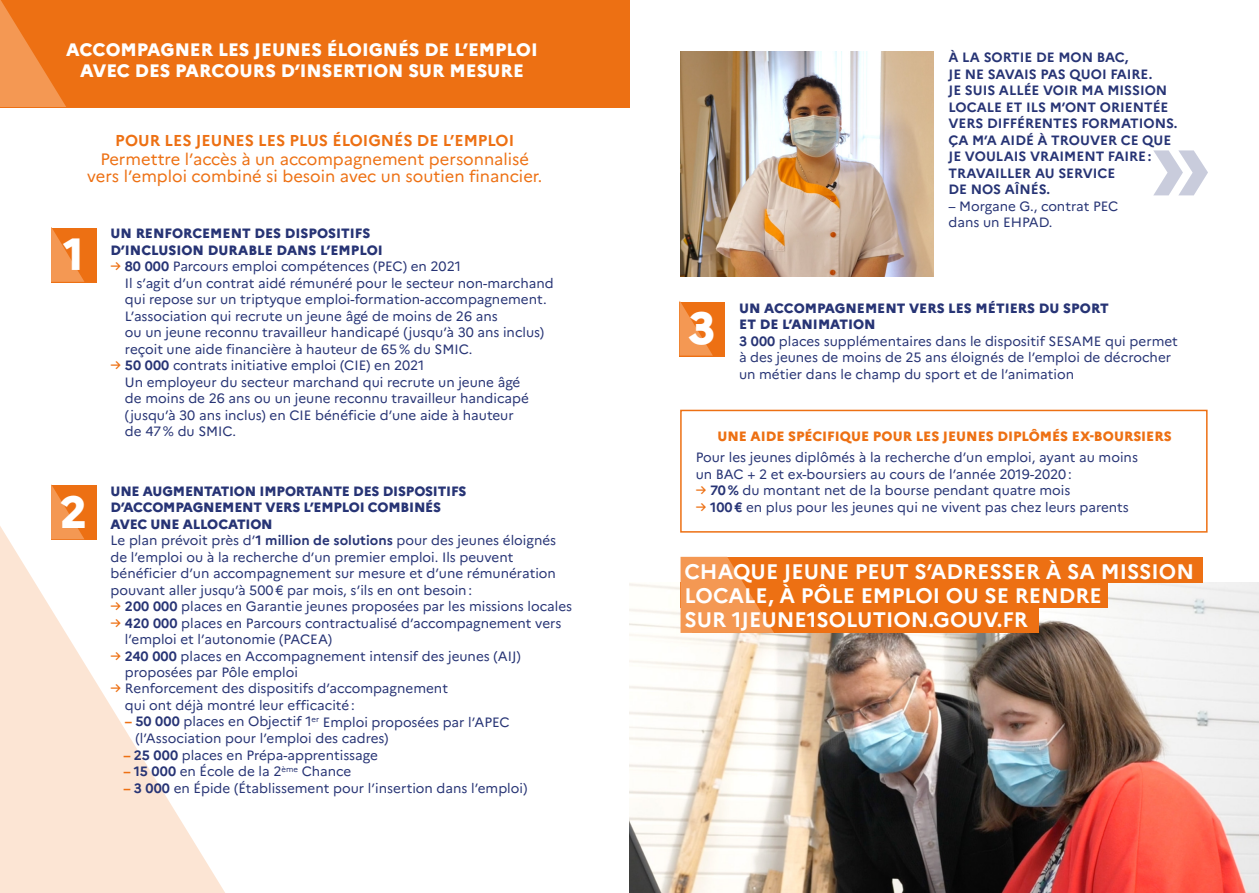
<style>
.page{position:relative;width:1259px;height:893px;background:#fff}
.page>*{position:absolute;margin:0;border:0;box-sizing:border-box;transform-origin:0 0}
.t1{font:700 112.5px "Marianne";color:#273475}
.t2{font:800 45px "Marianne";color:#fff}
.t3{font:700 21px/24px "Marianne";color:#fff}
.t4{font:800 18px/21px "Marianne";color:#fff;text-align:center}
.t5{font:16.5px/17.2px "Marianne";color:#ed7013;text-align:center}
.t6{font:700 15.75px "Marianne";color:#ed7013}
.t7{font:13.5px/16.5px "Marianne";color:#273475}
.t8{font:700 13.5px/16.5px "Marianne";color:#273475}
.t9{font:800 13.5px/16.5px "Marianne";color:#273475}
.t10{font:800 13.5px "Marianne";color:#ed7013}
.s1{font-weight:500;color:#ed7013}
.s2{font-weight:700}
.s3{font-weight:800}
.s4{font-weight:700;color:#ed7013}
</style>
<div class="page">
<img style="left:629px;top:583px;width:630px;height:310px">
<svg style="left:0;top:485px;width:225px;height:408px"></svg>
<div style="left:0;top:0;width:629px;height:107px;background:#ed7013"></div>
<div style="left:51px;top:485px;width:45px;height:55px;background:#ed7013"></div>
<svg style="left:51px;top:484px;width:33px;height:55px"></svg>
<div style="left:51px;top:228px;width:45px;height:55px;background:#ed7013"></div>
<svg style="left:51px;top:227px;width:33px;height:55px"></svg>
<svg style="left:0;top:0;width:66px;height:107px"></svg>
<img style="left:680px;top:51px;width:253px;height:226px">
<div style="left:679px;top:302px;width:46px;height:54px;background:#ed7013"></div>
<svg style="left:679px;top:301px;width:34px;height:55px"></svg>
<div style="left:692px;top:557px;width:511px;height:25px;background:#ed7013"></div>
<div style="left:680px;top:582px;width:428px;height:26px;background:#ed7013"></div>
<div style="left:692px;top:607px;width:346px;height:26px;background:#ed7013"></div>
<svg style="left:680px;top:557px;width:94px;height:76px"></svg>
<div style="left:680px;top:410px;width:527px;height:123px;background:#fff;border:2px solid #ed7013"></div>
<h3 class="t4" style="left:66px;top:39px;width:473px">ACCOMPAGNER LES JEUNES ÉLOIGNÉS DE L’EMPLOI<br>AVEC DES PARCOURS D’INSERTION SUR MESURE</h3>
<p class="t6" style="left:115px;top:131px;width:400px">POUR LES JEUNES LES PLUS ÉLOIGNÉS DE L’EMPLOI</p>
<p class="t5" style="left:87px;top:151px;width:457px">Permettre l’accès à un accompagnement personnalisé vers l’emploi combiné si besoin avec un soutien financier.</p>
<h2 class="t2" style="left:63px;top:227px;width:22px">1</h2>
<h2 class="t2" style="left:60px;top:484px;width:28px">2</h2>
<p class="t9" style="left:111px;top:225px;width:274px">UN RENFORCEMENT DES DISPOSITIFS<br>D’INCLUSION DURABLE DANS L’EMPLOI</p>
<p class="t7" style="left:125px;top:258px;width:430px;text-indent:-14px"><span class="s1">→</span> <span class="s2">80 000</span> Parcours emploi compétences (PEC) en 2021<br>Il s’agit d’un contrat aidé rémunéré pour le secteur non-marchand qui repose sur un triptyque emploi-formation-accompagnement.<br>L’association qui recrute un jeune âgé de moins de 26 ans<br>ou un jeune reconnu travailleur handicapé (jusqu’à 30 ans inclus) reçoit une aide financière à hauteur de 65% du SMIC.</p>
<p class="t7" style="left:125px;top:357px;width:405px;text-indent:-14px"><span class="s1">→</span> <span class="s2">50 000</span> contrats initiative emploi (CIE) en 2021<br>Un employeur du secteur marchand qui recrute un jeune âgé de moins de 26 ans ou un jeune reconnu travailleur handicapé (jusqu’à 30 ans inclus) en CIE bénéficie d’une aide à hauteur de 47% du SMIC.</p>
<p class="t7" style="left:111px;top:482px;width:447px"><span class="s3">UNE AUGMENTATION IMPORTANTE DES DISPOSITIFS D’ACCOMPAGNEMENT VERS L’EMPLOI COMBINÉS<br>AVEC UNE ALLOCATION<br></span>Le plan prévoit près d’<span class="s2">1 million de solutions</span> pour des jeunes éloignés de l’emploi ou à la recherche d’un premier emploi. Ils peuvent bénéficier d’un accompagnement sur mesure et d’une rémunération pouvant aller jusqu’à 500€ par mois, s’ils en ont besoin:</p>
<p class="t7" style="left:111px;top:598px;width:463px"><span class="s1">→</span> <span class="s2">200 000</span> places en Garantie jeunes proposées par les missions locales</p>
<p class="t7" style="left:125px;top:614px;width:438px;text-indent:-14px"><span class="s1">→</span> <span class="s2">420 000</span> places en Parcours contractualisé d’accompagnement vers l’emploi et l’autonomie (PACEA)</p>
<p class="t7" style="left:125px;top:647px;width:397px;text-indent:-14px"><span class="s1">→</span> <span class="s2">240 000</span> places en Accompagnement intensif des jeunes (AIJ) proposées par Pôle emploi</p>
<p class="t7" style="left:125px;top:680px;width:324px;text-indent:-14px"><span class="s1">→</span> Renforcement des dispositifs d’accompagnement qui ont déjà montré leur efficacité:</p>
<p class="t7" style="left:135px;top:713px;width:376px;text-indent:-10px"><span class="s4">–</span> <span class="s2">50 000</span> places en Objectif 1<sup>er</sup> Emploi proposées par l’APEC (l’Association pour l’emploi des cadres)</p>
<p class="t7" style="left:123px;top:746px;width:256px"><span class="s4">–</span> <span class="s2">25 000</span> places en Prépa-apprentissage</p>
<p class="t7" style="left:123px;top:763px;width:230px"><span class="s4">–</span> <span class="s2">15 000</span> en École de la 2<sup>ème</sup> Chance</p>
<p class="t7" style="left:123px;top:779px;width:405px"><span class="s4">–</span> <span class="s2">3 000</span> en Épide (Établissement pour l’insertion dans l’emploi)</p>
<p class="t8" style="left:948px;top:49px;width:230px">À LA SORTIE DE MON BAC,<br>JE NE SAVAIS PAS QUOI FAIRE.<br>JE SUIS ALLÉE VOIR MA MISSION<br>LOCALE ET ILS M’ONT ORIENTÉE<br>VERS DIFFÉRENTES FORMATIONS.<br>ÇA M’A AIDÉ À TROUVER CE QUE<br>JE VOULAIS VRAIMENT FAIRE:<br>TRAVAILLER AU SERVICE<br>DE NOS AÎNÉS.</p>
<p class="t7" style="left:948px;top:198px;width:171px">– Morgane G., contrat PEC dans un EHPAD.</p>
<h1 class="t1" style="left:1149px;top:104px;width:65px">»</h1>
<h2 class="t2" style="left:688px;top:301px;width:28px">3</h2>
<p class="t7" style="left:739px;top:300px;width:440px"><span class="s3">UN ACCOMPAGNEMENT VERS LES MÉTIERS DU SPORT<br>ET DE L’ANIMATION<br></span><span class="s2">3 000</span> places supplémentaires dans le dispositif SESAME qui permet à des jeunes de moins de 25 ans éloignés de l’emploi de décrocher un métier dans le champ du sport et de l’animation</p>
<p class="t10" style="left:717px;top:428px;width:456px">UNE AIDE SPÉCIFIQUE POUR LES JEUNES DIPLÔMÉS EX-BOURSIERS</p>
<p class="t7" style="left:695px;top:449px;width:444px">Pour les jeunes diplômés à la recherche d’un emploi, ayant au moins un BAC + 2 et ex-boursiers au cours de l’année 2019-2020:</p>
<p class="t7" style="left:695px;top:482px;width:376px"><span class="s1">→</span> <span class="s2">70%</span> du montant net de la bourse pendant quatre mois</p>
<p class="t7" style="left:695px;top:498px;width:435px"><span class="s1">→</span> <span class="s2">100€</span> en plus pour les jeunes qui ne vivent pas chez leurs parents</p>
<h3 class="t3" style="left:684px;top:560px;width:511px">CHAQUE JEUNE PEUT S’ADRESSER À SA MISSION<br>LOCALE, À PÔLE EMPLOI OU SE RENDRE<br>SUR 1JEUNE1SOLUTION.GOUV.FR</h3>
</div>
